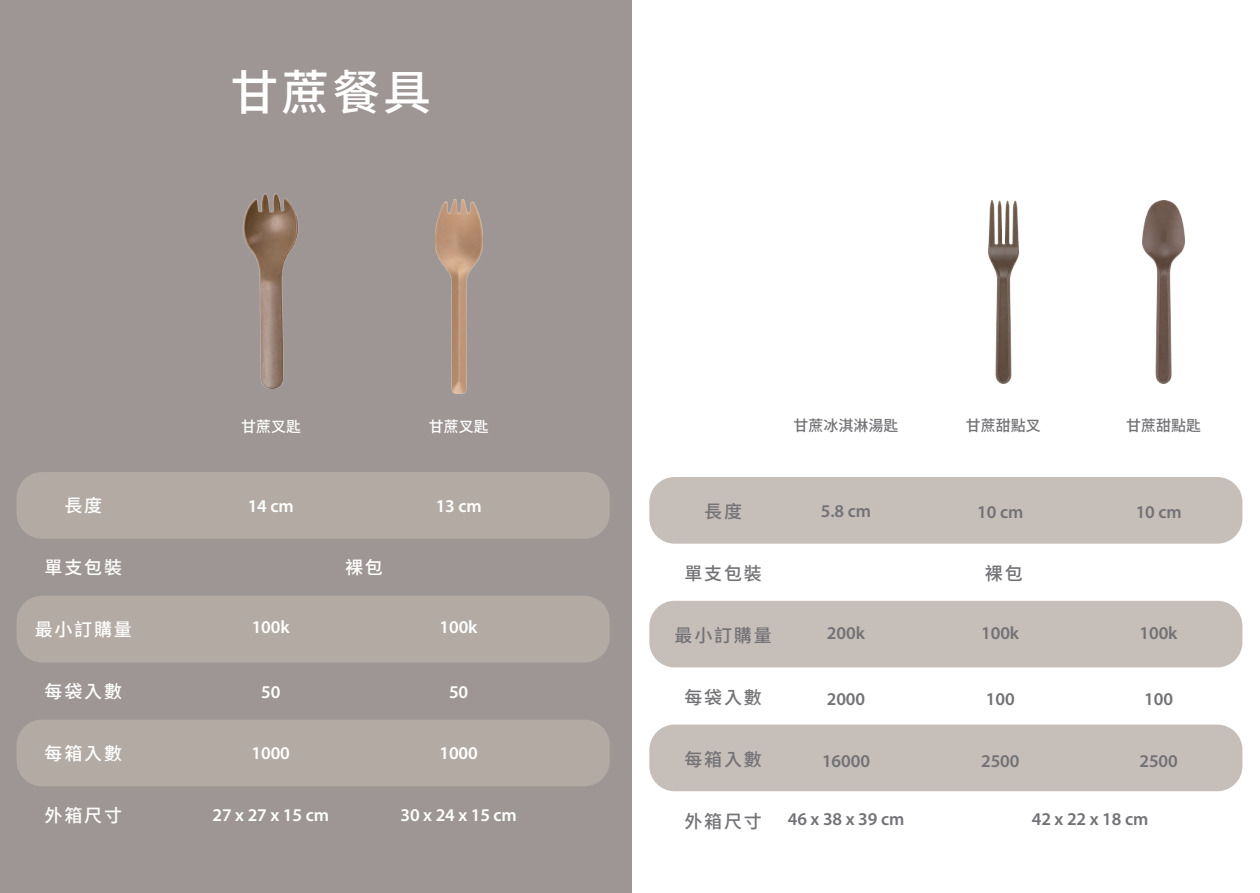
<style>
.page{position:relative;width:1260px;height:893px;background:#fff}
.page>*{position:absolute;margin:0;border:0;box-sizing:border-box;transform-origin:0 0}
.t1{font:500 48px "Noto Sans CJ Ktc";color:#fff}
.t2{font:600 18px "Myriad Pro";letter-spacing:-.005em;color:#727276}
.t3{font:600 18px "Myriad Pro";letter-spacing:-.005em;color:#fff}
.t4{font:500 18px "Noto Sans CJ Ktc";letter-spacing:.1em;color:#fff}
.t5{font:500 18px "Noto Sans CJ Ktc";letter-spacing:.1em;color:#727276}
.t6{font:500 15px "Noto Sans CJ Ktc";color:#727276}
.t7{font:500 15px "Noto Sans CJ Ktc";color:#fff}
</style>
<div class="page">
<div style="left:0;top:0;width:631px;height:893px;background:#9d9694"></div>
<div style="left:17px;top:472px;width:592px;height:67px;background:#b3aaa3;border-radius:25px"></div>
<div style="left:17px;top:596px;width:592px;height:66px;background:#b3aaa3;border-radius:25px"></div>
<div style="left:17px;top:720px;width:592px;height:66px;background:#b3aaa3;border-radius:25px"></div>
<img style="left:243px;top:193px;width:56px;height:196px">
<img style="left:435px;top:199px;width:47px;height:195px">
<div style="left:649px;top:477px;width:593px;height:67px;background:#c6beb9;border-radius:25px"></div>
<div style="left:649px;top:601px;width:593px;height:66px;background:#c6beb9;border-radius:25px"></div>
<div style="left:649px;top:725px;width:593px;height:66px;background:#c6beb9;border-radius:25px"></div>
<img style="left:1142px;top:200px;width:42px;height:184px">
<img style="left:988px;top:200px;width:30px;height:184px">
<h1 class="t1" style="left:230px;top:65px;width:202px">甘蔗餐具</h1>
<p class="t7" style="left:241px;top:418px;width:61px">甘蔗叉匙</p>
<p class="t7" style="left:429px;top:418px;width:61px">甘蔗叉匙</p>
<p class="t6" style="left:793px;top:417px;width:106px">甘蔗冰淇淋湯匙</p>
<p class="t6" style="left:965px;top:417px;width:76px">甘蔗甜點叉</p>
<p class="t6" style="left:1125px;top:417px;width:76px">甘蔗甜點匙</p>
<p class="t4" style="left:64px;top:495px;width:39px">長度</p>
<p class="t3" style="left:248px;top:494px;width:48px">14 cm</p>
<p class="t3" style="left:435px;top:494px;width:48px">13 cm</p>
<p class="t5" style="left:704px;top:501px;width:39px">長度</p>
<p class="t2" style="left:820px;top:499px;width:52px">5.8 cm</p>
<p class="t2" style="left:977px;top:501px;width:48px">10 cm</p>
<p class="t2" style="left:1135px;top:501px;width:48px">10 cm</p>
<p class="t4" style="left:45px;top:558px;width:79px">單支包裝</p>
<p class="t4" style="left:345px;top:558px;width:39px">裸包</p>
<p class="t5" style="left:684px;top:564px;width:79px">單支包裝</p>
<p class="t5" style="left:984px;top:564px;width:39px">裸包</p>
<p class="t4" style="left:35px;top:619px;width:99px">最小訂購量</p>
<p class="t3" style="left:251px;top:615px;width:39px">100k</p>
<p class="t3" style="left:439px;top:615px;width:39px">100k</p>
<p class="t5" style="left:674px;top:625px;width:99px">最小訂購量</p>
<p class="t2" style="left:826px;top:622px;width:39px">200k</p>
<p class="t2" style="left:981px;top:622px;width:39px">100k</p>
<p class="t2" style="left:1139px;top:622px;width:39px">100k</p>
<p class="t4" style="left:45px;top:681px;width:79px">每袋入數</p>
<p class="t3" style="left:261px;top:680px;width:21px">50</p>
<p class="t3" style="left:449px;top:680px;width:21px">50</p>
<p class="t5" style="left:684px;top:687px;width:79px">每袋入數</p>
<p class="t2" style="left:826px;top:687px;width:40px">2000</p>
<p class="t2" style="left:985px;top:687px;width:30px">100</p>
<p class="t2" style="left:1143px;top:687px;width:30px">100</p>
<p class="t4" style="left:45px;top:743px;width:79px">每箱入數</p>
<p class="t3" style="left:251px;top:741px;width:40px">1000</p>
<p class="t3" style="left:439px;top:741px;width:40px">1000</p>
<p class="t5" style="left:684px;top:749px;width:79px">每箱入數</p>
<p class="t2" style="left:822px;top:750px;width:49px">16000</p>
<p class="t2" style="left:980px;top:750px;width:40px">2500</p>
<p class="t2" style="left:1139px;top:750px;width:40px">2500</p>
<p class="t4" style="left:45px;top:805px;width:79px">外箱尺寸</p>
<p class="t3" style="left:212px;top:803px;width:118px">27 x 27 x 15 cm</p>
<p class="t3" style="left:400px;top:803px;width:118px">30 x 24 x 15 cm</p>
<p class="t5" style="left:684px;top:811px;width:79px">外箱尺寸</p>
<p class="t2" style="left:787px;top:807px;width:118px">46 x 38 x 39 cm</p>
<p class="t2" style="left:1031px;top:807px;width:118px">42 x 22 x 18 cm</p>
</div>
